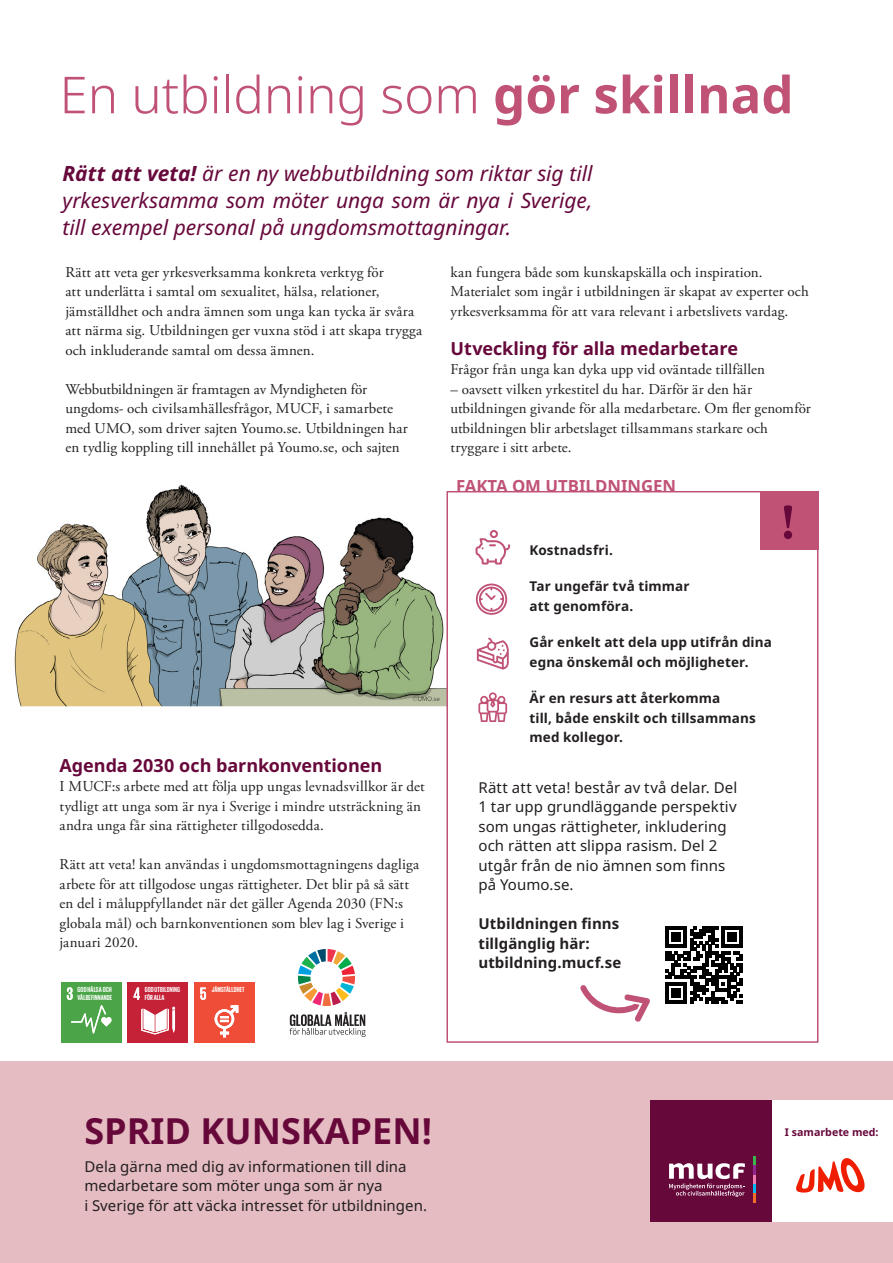
<style>
.page{position:relative;width:893px;height:1263px;background:#fff}
.page>*{position:absolute;margin:0;border:0;box-sizing:border-box;transform-origin:0 0}
.Rubrik{font:300 51px "Noto Sans";color:#c05275}
.t1{font:700 51px "Adobe Garamond Pro";color:#67083b}
.t2{font:700 36px "Noto Sans";color:#67083b}
.t3{font:italic 21px/27px "Noto Sans";letter-spacing:-.005em;color:#67083b;text-align:justify}
.t4{font:700 18px "Noto Sans";letter-spacing:-.005em;color:#67083b}
.t5{font:700 16.8px "Noto Sans";color:#c05275}
.t6{font:15px/19.5px "Adobe Garamond Pro";letter-spacing:.01em;color:#231f20}
.t7{font:15px/19.5px "Noto Sans";letter-spacing:.005em;color:#231f20}
.t8{font:700 15px/19.5px "Noto Sans";letter-spacing:.005em;color:#231f20}
.t9{font:700 13.5px/19.5px "Noto Sans";letter-spacing:.01em;color:#231f20}
.Rubrik-2{font:700 10.65px "Noto Sans";color:#67083b}
.t10{font:700 7.5px/7.2px "Giorgio Sans";letter-spacing:.015em;color:#fff}
.s1{font-weight:700}
</style>
<div class="page">
<img style="left:14px;top:484px;width:432px;height:222px">
<div style="left:446px;top:491px;width:372px;height:552px;background:#fff;border:2px solid #c05275"></div>
<div style="left:0;top:1061px;width:893px;height:202px;background:#e4bcc2"></div>
<div style="left:760px;top:491px;width:58px;height:58px;background:#c05275"></div>
<div style="left:771px;top:1100px;width:122px;height:122px;background:#fff"></div>
<div style="left:650px;top:1100px;width:122px;height:122px;background:#67083b"></div>
<svg style="left:753px;top:1156px;width:3px;height:47px"></svg>
<svg style="left:669px;top:1163px;width:76px;height:34px"></svg>
<svg style="left:796px;top:1158px;width:69px;height:34px"></svg>
<svg style="left:475px;top:530px;width:35px;height:34px"></svg>
<svg style="left:476px;top:583px;width:31px;height:32px"></svg>
<svg style="left:477px;top:637px;width:32px;height:32px"></svg>
<svg style="left:478px;top:692px;width:29px;height:30px"></svg>
<svg style="left:665px;top:926px;width:78px;height:78px"></svg>
<div style="left:61px;top:982px;width:60px;height:61px;background:#4ba548"></div>
<svg style="left:67px;top:987px;width:44px;height:46px"></svg>
<svg style="left:298px;top:949px;width:57px;height:57px"></svg>
<svg style="left:289px;top:1012px;width:77px;height:25px"></svg>
<div style="left:128px;top:982px;width:60px;height:61px;background:#c52238"></div>
<svg style="left:134px;top:987px;width:6px;height:13px"></svg>
<svg style="left:141px;top:1007px;width:34px;height:27px"></svg>
<div style="left:194px;top:982px;width:61px;height:61px;background:#ef4d38"></div>
<svg style="left:200px;top:987px;width:6px;height:13px"></svg>
<svg style="left:215px;top:1005px;width:23px;height:32px"></svg>
<svg style="left:580px;top:985px;width:70px;height:37px"></svg>
<p class="Rubrik" style="left:60px;top:59px;width:736px">En utbildning som <span class="s1">gör skillnad</span></p>
<p class="t3" style="left:63px;top:160px;width:531px"><span class="s1">Rätt att veta!</span> är en ny webbutbildning som riktar sig till yrkesverksamma som möter unga som är nya i Sverige, till exempel personal på ungdomsmottagningar.</p>
<p class="t6" style="left:65px;top:263px;width:358px">Rätt att veta ger yrkesverksamma konkreta verktyg för<br>att underlätta i samtal om sexualitet, hälsa, relationer, jämställdhet och andra ämnen som unga kan tycka är svåra att närma sig. Utbildningen ger vuxna stöd i att skapa trygga och inkluderande samtal om dessa ämnen.</p>
<p class="t6" style="left:65px;top:380px;width:344px">Webbutbildningen är framtagen av Myndigheten för ungdoms- och civilsamhällesfrågor, MUCF, i samarbete med UMO, som driver sajten Youmo.se. Utbildningen har en tydlig koppling till innehållet på Youmo.se, och sajten</p>
<p class="t4" style="left:60px;top:753px;width:324px">Agenda 2030 och barnkonventionen</p>
<p class="t6" style="left:60px;top:777px;width:367px">I MUCF:s arbete med att följa upp ungas levnadsvillkor är det tydligt att unga som är nya i Sverige i mindre utsträckning än andra unga får sina rättigheter tillgodosedda.</p>
<p class="t6" style="left:60px;top:855px;width:361px">Rätt att veta! kan användas i ungdomsmottagningens dagliga arbete för att tillgodose ungas rättigheter. Det blir på så sätt en del i måluppfyllandet när det gäller Agenda 2030 (FN:s globala mål) och barnkonventionen som blev lag i Sverige i januari 2020.</p>
<p class="t10" style="left:78px;top:986px;width:36px">GOD HÄLSA OCH<br>VÄLBEFINNANDE</p>
<p class="t10" style="left:145px;top:986px;width:37px">GOD UTBILDNING<br>FÖR ALLA</p>
<p class="t10" style="left:212px;top:986px;width:35px">JÄMSTÄLLDHET</p>
<p class="t6" style="left:450px;top:263px;width:360px">kan fungera både som kunskapskälla och inspiration.<br>Materialet som ingår i utbildningen är skapat av experter och yrkesverksamma för att vara relevant i arbetslivets vardag.</p>
<p class="t4" style="left:450px;top:335px;width:289px">Utveckling för alla medarbetare</p>
<p class="t6" style="left:450px;top:360px;width:316px">Frågor från unga kan dyka upp vid oväntade tillfällen</p>
<p class="t6" style="left:450px;top:380px;width:362px">– oavsett vilken yrkestitel du har. Därför är den här utbildningen givande för alla medarbetare. Om fler genomför utbildningen blir arbetslaget tillsammans starkare och tryggare i sitt arbete.</p>
<p class="t5" style="left:456px;top:474px;width:222px">FAKTA OM UTBILDNINGEN</p>
<p class="t9" style="left:529px;top:541px;width:85px">Kostnadsfri.</p>
<p class="t9" style="left:529px;top:577px;width:162px">Tar ungefär två timmar att genomföra.</p>
<p class="t9" style="left:529px;top:633px;width:244px">Går enkelt att dela upp utifrån dina egna önskemål och möjligheter.</p>
<p class="t9" style="left:529px;top:689px;width:228px">Är en resurs att återkomma<br>till, både enskilt och tillsammans med kollegor.</p>
<p class="t1" style="left:781px;top:492px;width:14px">!</p>
<p class="t7" style="left:478px;top:778px;width:260px">Rätt att veta! består av två delar. Del<br>1 tar upp grundläggande perspektiv som ungas rättigheter, inkludering och rätten att slippa rasism. Del 2 utgår från de nio ämnen som finns på Youmo.se.</p>
<p class="t8" style="left:478px;top:914px;width:144px">Utbildningen finns tillgänglig här: utbildning.mucf.se</p>
<p class="t2" style="left:84px;top:1105px;width:349px">SPRID KUNSKAPEN!</p>
<p class="t7" style="left:84px;top:1157px;width:344px">Dela gärna med dig av informationen till dina medarbetare som möter unga som är nya<br>i Sverige för att väcka intresset för utbildningen.</p>
<p class="Rubrik-2" style="left:785px;top:1124px;width:95px">I samarbete med:</p>
</div>
